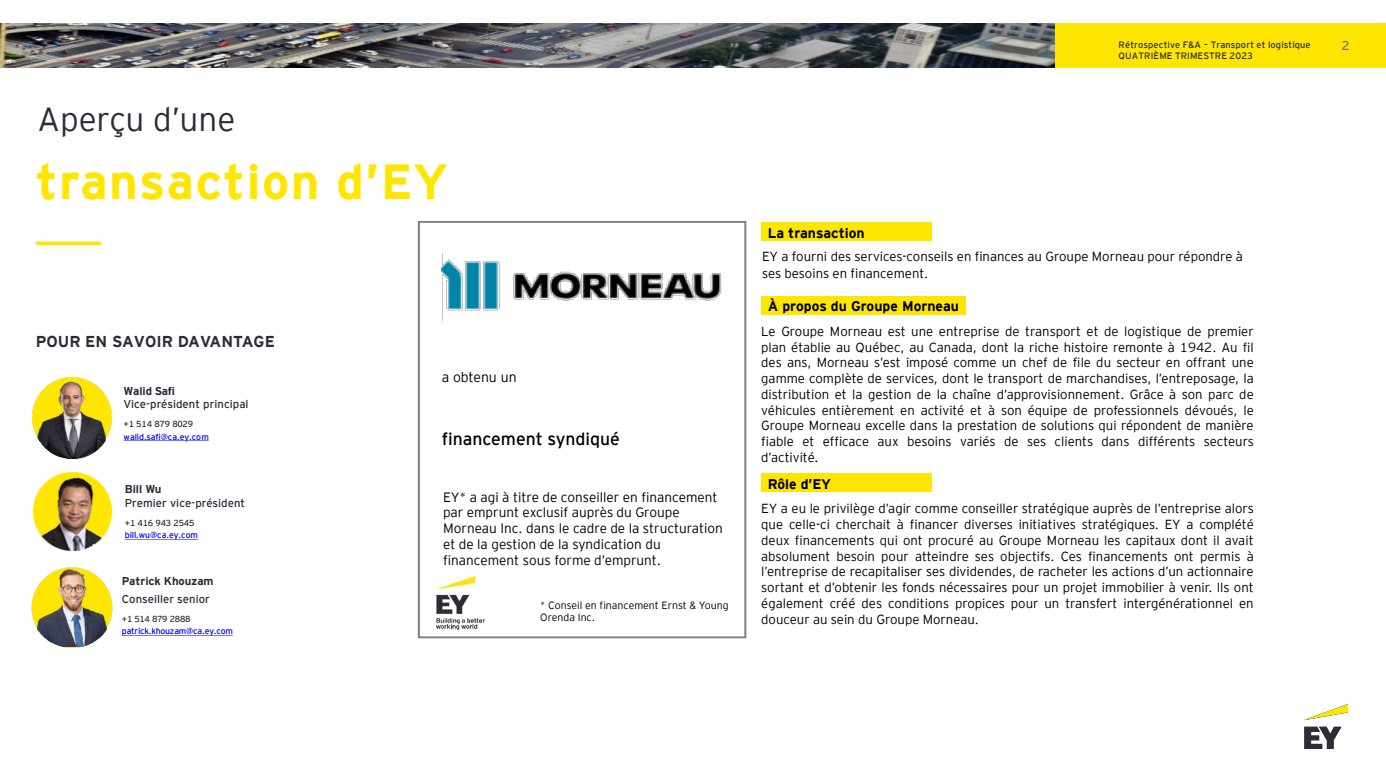
<style>
.page{position:relative;width:1386px;height:780px;background:#fff}
.page>*{position:absolute;margin:0;border:0;box-sizing:border-box;transform-origin:0 0}
.t1{font:700 49px "EY Interstate";letter-spacing:.03em;color:#ffe600}
.t2{font:300 33.25px "EY Interstate";color:#2d2d38}
.t3{font:300 17.5px "EY Interstate";color:#000}
.t4{font:700 15.75px "EY Interstate";color:#2c2c38}
.t5{font:700 14px "EY Interstate";color:#000}
.t6{font:300 14px "EY Interstate";letter-spacing:-.005em;color:#000}
.t7{font:300 13.56px/15.8px "EY Interstate";color:#000}
.t8{font:300 13.12px/15.8px "EY Interstate";color:#000;text-align:justify}
.t9{font:12.69px "EY Interstate";color:#747480}
.t10{font:11.38px "EY Interstate";color:#2c2c38}
.t11{font:700 11.38px "EY Interstate";letter-spacing:-.005em;color:#2c2c38}
.t12{font:300 10.5px/12.6px "EY Interstate";color:#000}
.t13{font:9.28px "EY Interstate";letter-spacing:.01em;color:#2d2d38}
.t14{font:8.75px "EY Interstate";letter-spacing:-.015em;color:#00f}
.t15{font:8.75px "EY Interstate";letter-spacing:-.03em;color:#2c2c38}
</style>
<div class="page">
<img style="left:1304px;top:704px;width:43px;height:43px">
<svg style="left:36px;top:241px;width:65px;height:4px"></svg>
<div style="left:761px;top:296px;width:205px;height:18px;background:#ffe600"></div>
<div style="left:761px;top:473px;width:170px;height:19px;background:#ffe600"></div>
<div style="left:0;top:23px;width:1385px;height:45px;background:#ffe600"></div>
<img style="left:0;top:23px;width:1054px;height:45px">
<div style="left:761px;top:222px;width:170px;height:19px;background:#ffe600"></div>
<svg style="left:418px;top:221px;width:328px;height:416px"></svg>
<img style="left:436px;top:576px;width:48px;height:53px">
<img style="left:442px;top:253px;width:286px;height:67px">
<img style="left:32px;top:377px;width:80px;height:81px">
<svg style="left:124px;top:440px;width:85px;height:1px"></svg>
<img style="left:33px;top:472px;width:79px;height:78px">
<svg style="left:125px;top:539px;width:73px;height:1px"></svg>
<img style="left:31px;top:567px;width:82px;height:80px">
<svg style="left:122px;top:635px;width:111px;height:1px"></svg>
<p class="t2" style="left:38px;top:96px;width:199px">Aperçu d’une</p>
<p class="t1" style="left:36px;top:146px;width:413px">transaction d’EY</p>
<p class="t4" style="left:36px;top:330px;width:241px">POUR EN SAVOIR DAVANTAGE</p>
<p class="t11" style="left:124px;top:382px;width:53px">Walid Safi</p>
<p class="t10" style="left:124px;top:396px;width:126px">Vice-président principal</p>
<p class="t15" style="left:124px;top:417px;width:71px">+1 514 879 8029</p>
<p class="t14" style="left:124px;top:430px;width:87px">walid.safi@ca.ey.com</p>
<p class="t11" style="left:125px;top:480px;width:38px">Bill Wu</p>
<p class="t10" style="left:125px;top:494px;width:122px">Premier vice-président</p>
<p class="t15" style="left:125px;top:516px;width:71px">+1 416 943 2545</p>
<p class="t14" style="left:125px;top:528px;width:75px">bill.wu@ca.ey.com</p>
<p class="t11" style="left:122px;top:572px;width:93px">Patrick Khouzam</p>
<p class="t10" style="left:122px;top:590px;width:89px">Conseiller senior</p>
<p class="t15" style="left:122px;top:612px;width:70px">+1 514 879 2888</p>
<p class="t14" style="left:122px;top:624px;width:113px">patrick.khouzam@ca.ey.com</p>
<p class="t6" style="left:442px;top:366px;width:76px">a obtenu un</p>
<p class="t3" style="left:442px;top:426px;width:179px">financement syndiqué</p>
<p class="t7" style="left:443px;top:488px;width:281px">EY* a agi à titre de conseiller en financement par emprunt exclusif auprès du Groupe Morneau Inc. dans le cadre de la structuration et de la gestion de la syndication du financement sous forme d’emprunt.</p>
<p class="t12" style="left:540px;top:597px;width:190px">* Conseil en financement Ernst &amp; Young<br>Orenda Inc.</p>
<p class="t13" style="left:1118px;top:38px;width:194px">Rétrospective F&amp;A – Transport et logistique</p>
<p class="t9" style="left:1341px;top:37px;width:9px">2</p>
<p class="t13" style="left:1118px;top:49px;width:136px">QUATRIÈME TRIMESTRE 2023</p>
<p class="t5" style="left:767px;top:222px;width:98px">La transaction</p>
<p class="t8" style="left:762px;top:247px;width:482px;line-height:17px">EY a fourni des services-conseils en finances au Groupe Morneau pour répondre à ses besoins en financement.</p>
<p class="t5" style="left:767px;top:296px;width:193px">À propos du Groupe Morneau</p>
<p class="t8" style="left:761px;top:322px;width:494px">Le Groupe Morneau est une entreprise de transport et de logistique de premier plan établie au Québec, au Canada, dont la riche histoire remonte à 1942. Au fil des ans, Morneau s’est imposé comme un chef de file du secteur en offrant une gamme complète de services, dont le transport de marchandises, l’entreposage, la distribution et la gestion de la chaîne d’approvisionnement. Grâce à son parc de véhicules entièrement en activité et à son équipe de professionnels dévoués, le Groupe Morneau excelle dans la prestation de solutions qui répondent de manière fiable et efficace aux besoins variés de ses clients dans différents secteurs d’activité.</p>
<p class="t5" style="left:767px;top:473px;width:65px">Rôle d’EY</p>
<p class="t8" style="left:761px;top:499px;width:494px">EY a eu le privilège d’agir comme conseiller stratégique auprès de l’entreprise alors que celle-ci cherchait à financer diverses initiatives stratégiques. EY a complété deux financements qui ont procuré au Groupe Morneau les capitaux dont il avait absolument besoin pour atteindre ses objectifs. Ces financements ont permis à l’entreprise de recapitaliser ses dividendes, de racheter les actions d’un actionnaire sortant et d’obtenir les fonds nécessaires pour un projet immobilier à venir. Ils ont également créé des conditions propices pour un transfert intergénérationnel en douceur au sein du Groupe Morneau.</p>
</div>
